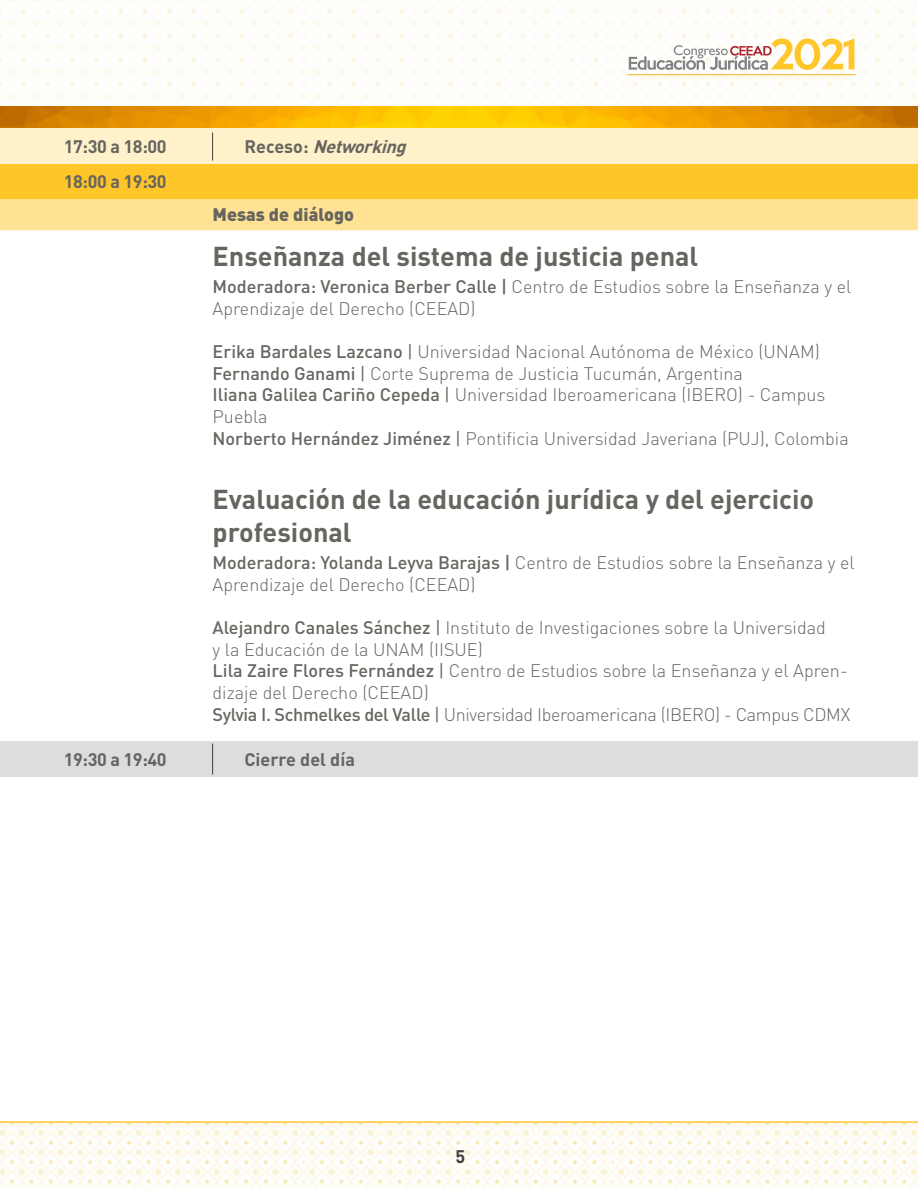
<style>
.page{position:relative;width:918px;height:1188px;background:#fff}
.page>*{position:absolute;margin:0;border:0;box-sizing:border-box;transform-origin:0 0}
.t1{font:700 27px/32.4px "DIN Pro";color:#66655f}
.t2{font:300 18px/21.6px "DIN Pro";color:#66655f}
.t3{font:700 18px "DIN Pro";letter-spacing:-.02em;color:#66655f}
.t4{font:italic 700 18px "DIN Pro";color:#66655f}
.t5{font:900 18px "DIN Pro";color:#66655f}
.t6{font:700 18px "DIN Pro";color:#66655f}
.t7{font:700 18px "DIN Pro";color:#403f38}
.s1{font-style:normal}
.s2{font-weight:500}
.s3{font-weight:400}
</style>
<div class="page">
<img style="left:0;top:1123px;width:918px;height:65px">
<hr style="left:0;top:1121px;width:918px;height:2px;background:#ffc629">
<img style="left:0;top:0;width:918px;height:106px">
<hr style="left:628px;top:75px;width:227px;height:1px;background:#ffc629">
<svg style="left:629px;top:38px;width:225px;height:32px"></svg>
<div style="left:0;top:197px;width:918px;height:33px;background:#ffe294"></div>
<div style="left:0;top:163px;width:918px;height:35px;background:#ffc629"></div>
<img style="left:0;top:106px;width:918px;height:22px">
<div style="left:0;top:128px;width:213px;height:35px;background:#fff1c9"></div>
<div style="left:213px;top:128px;width:705px;height:35px;background:#fff1c9"></div>
<div style="left:0;top:742px;width:213px;height:35px;background:#dcddde"></div>
<div style="left:213px;top:742px;width:705px;height:35px;background:#dcddde"></div>
<hr style="left:212px;top:744px;width:1px;height:31px;background:#403f38">
<svg style="left:212px;top:133px;width:1px;height:28px"></svg>
<p class="t3" style="left:64px;top:134px;width:104px">17:30 a 18:00</p>
<p class="t4" style="left:244px;top:134px;width:169px"><span class="s1">R e c e s o :</span> Networking</p>
<p class="t3" style="left:64px;top:169px;width:104px">18:00 a 19:30</p>
<p class="t5" style="left:213px;top:203px;width:143px">Mesas de diálogo</p>
<h1 class="t1" style="left:213px;top:239px;width:487px">Enseñanza del sistema de justicia penal</h1>
<p class="t2" style="left:213px;top:275px;width:640px"><span class="s2">Moderadora: Veronica Berber Calle |</span> Centro de Estudios sobre la Enseñanza y el<br>Aprendizaje del Derecho (CEEAD)</p>
<p class="t2" style="left:213px;top:340px;width:638px"><span class="s2">Erika Bardales Lazcano</span> <span class="s3">|</span> Universidad Nacional Autónoma de México (UNAM)<br><span class="s2">Fernando Ganami</span> <span class="s3">|</span> Corte Suprema de Justicia Tucumán, Argentina<br><span class="s2">Iliana Galilea Cariño Cepeda</span> <span class="s3">|</span> Universidad Iberoamericana (IBERO) - Campus Puebla<br><span class="s2">Norberto Hernández Jiménez</span> <span class="s3">|</span> Pontificia Universidad Javeriana (PUJ), Colombia</p>
<h1 class="t1" style="left:213px;top:482px;width:603px">Evaluación de la educación jurídica y del ejercicio profesional</h1>
<p class="t2" style="left:213px;top:551px;width:644px"><span class="s2">Moderadora: Yolanda Leyva Barajas |</span> Centro de Estudios sobre la Enseñanza y el<br>Aprendizaje del Derecho (CEEAD)</p>
<p class="t2" style="left:213px;top:616px;width:639px"><span class="s2">Alejandro Canales Sánchez</span> <span class="s3">|</span> Instituto de Investigaciones sobre la Universidad<br>y la Educación de la UNAM (IISUE)<br><span class="s2">Lila Zaire Flores Fernández</span> <span class="s3">|</span> Centro de Estudios sobre la Enseñanza y el Apren&shy;dizaje del Derecho (CEEAD)<br><span class="s2">Sylvia I. Schmelkes del Valle</span> <span class="s3">|</span> Universidad Iberoamericana (IBERO) - Campus CDMX</p>
<p class="t3" style="left:64px;top:748px;width:104px">19:30 a 19:40</p>
<p class="t6" style="left:244px;top:748px;width:112px">Cierre del día</p>
<p class="t7" style="left:455px;top:1144px;width:11px">5</p>
</div>
